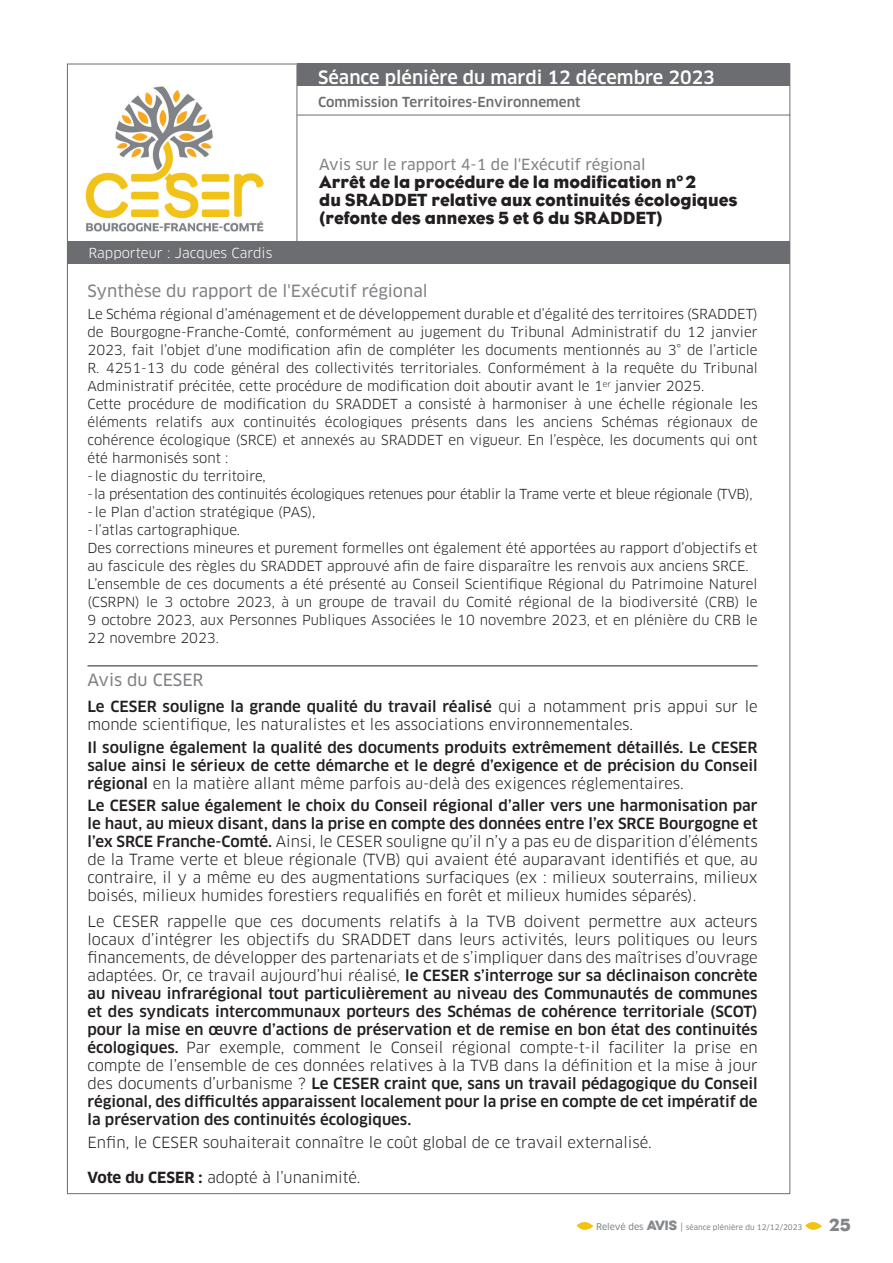
<style>
.page{position:relative;width:893px;height:1263px;background:#fff}
.page>*{position:absolute;margin:0;border:0;box-sizing:border-box;transform-origin:0 0}
.t1{font:18px/18px "Eagle";color:#231f20}
.t2{font:500 18px "Clan Pro";color:#fff}
.t3{font:18px "Eagle";color:#808387}
.t4{font:16.5px "Clan Pro News";color:#808285}
.t5{font:500 15px/18px "Clan Pro";color:#231f20;text-align:justify}
.t6{font:15px/18px "Clan Pro";color:#231f20}
.t7{font:15px "Clan Pro News";color:#808285}
.t8{font:13.5px/18px "Clan Pro";color:#231f20;text-align:justify}
.t9{font:13.5px "Clan Pro";letter-spacing:-.025em;color:#231f20}
.t10{font:500 13.5px "Clan Pro";color:#6c6d70}
.t11{font:13.5px "Clan Pro";color:#fff}
.t12{font:7.5px "Clan Pro News";color:#808387}
.s1{font-weight:500}
.s2{font-weight:400}
.s3{font-weight:700}
.s4{font-size:9px}
.s5{font-family:"Eveleth";font-weight:700;font-size:12px}
</style>
<div class="page">
<svg style="left:577px;top:1222px;width:16px;height:8px"></svg>
<svg style="left:805px;top:1222px;width:17px;height:8px"></svg>
<hr style="left:297px;top:115px;width:493px;height:1px;background:#6c6d70">
<div style="left:297px;top:64px;width:493px;height:22px;background:#6c6d70"></div>
<hr style="left:297px;top:65px;width:1px;height:176px;background:#6c6d70">
<div style="left:67px;top:241px;width:723px;height:23px;background:#6c6d70"></div>
<img style="left:85px;top:86px;width:179px;height:146px">
<hr style="left:88px;top:666px;width:670px;height:1px;background:#231f20">
<p class="t2" style="left:318px;top:67px;width:398px">Séance plénière du mardi 12 décembre 2023</p>
<p class="t10" style="left:318px;top:94px;width:264px">Commission Territoires-Environnement</p>
<p class="t7" style="left:319px;top:156px;width:328px">Avis sur le rapport 4-1 de l'Exécutif régional</p>
<p class="t1" style="left:319px;top:172px;width:378px">Arrêt de la procédure de la modification n°2</p>
<p class="t1" style="left:319px;top:190px;width:420px">du SRADDET relative aux continuités écologiques (refonte des annexes 5 et 6 du SRADDET)</p>
<p class="t11" style="left:89px;top:245px;width:185px">Rapporteur : Jacques Cardis</p>
<p class="t4" style="left:88px;top:281px;width:342px">Synthèse du rapport de l'Exécutif régional</p>
<p class="t8" style="left:88px;top:305px;width:672px">Le Schéma régional d’aménagement et de développement durable et d’égalité des territoires (SRADDET) de Bourgogne-Franche-Comté, conformément au jugement du Tribunal Administratif du 12 janvier 2023, fait l’objet d’une modification afin de compléter les documents mentionnés au 3° de l’article R. 4251-13 du code général des collectivités territoriales. Conformément à la requête du Tribunal Administratif précitée, cette procédure de modification doit aboutir avant le 1<sup>er</sup> janvier 2025.</p>
<p class="t8" style="left:88px;top:395px;width:672px">Cette procédure de modification du SRADDET a consisté à harmoniser à une échelle régionale les éléments relatifs aux continuités écologiques présents dans les anciens Schémas régionaux de cohérence écologique (SRCE) et annexés au SRADDET en vigueur. En l’espèce, les documents qui ont été harmonisés sont :</p>
<p class="t8" style="left:88px;top:467px;width:180px">- le diagnostic du territoire,</p>
<p class="t9" style="left:88px;top:486px;width:667px">-la présentation des continuités écologiques retenues pour établir la Trame verte et bleue régionale (TVB),</p>
<p class="t8" style="left:88px;top:503px;width:229px">- le Plan d’action stratégique (PAS),</p>
<p class="t8" style="left:88px;top:521px;width:154px">- l’atlas cartographique.</p>
<p class="t8" style="left:88px;top:539px;width:672px">Des corrections mineures et purement formelles ont également été apportées au rapport d’objectifs et au fascicule des règles du SRADDET approuvé afin de faire disparaître les renvois aux anciens SRCE.</p>
<p class="t8" style="left:88px;top:575px;width:672px">L’ensemble de ces documents a été présenté au Conseil Scientifique Régional du Patrimoine Naturel (CSRPN) le 3 octobre 2023, à un groupe de travail du Comité régional de la biodiversité (CRB) le 9 octobre 2023, aux Personnes Publiques Associées le 10 novembre 2023, et en plénière du CRB le 22 novembre 2023.</p>
<p class="t4" style="left:88px;top:670px;width:118px">Avis du CESER</p>
<p class="t6" style="left:88px;top:698px;width:672px"><span class="s1">Le CESER souligne la grande qualité du travail réalisé</span> qui a notamment pris appui sur le monde scientifique, les naturalistes et les associations environnementales.</p>
<p class="t5" style="left:88px;top:738px;width:672px">Il souligne également la qualité des documents produits extrêmement détaillés. Le CESER salue ainsi le sérieux de cette démarche et le degré d’exigence et de précision du Conseil régional <span class="s2">en la matière allant même parfois au-delà des exigences réglementaires.</span></p>
<p class="t6" style="left:88px;top:796px;width:672px;text-align:justify"><span class="s1">Le CESER salue également le choix du Conseil régional d’aller vers une harmonisation par le haut, au mieux disant, dans la prise en compte des données entre l’ex SRCE Bourgogne et l’ex SRCE Franche-Comté.</span> Ainsi, le CESER souligne qu’il n’y a pas eu de disparition d’éléments de la Trame verte et bleue régionale (TVB) qui avaient été auparavant identifiés et que, au contraire, il y a même eu des augmentations surfaciques (ex : milieux souterrains, milieux boisés, milieux humides forestiers requalifiés en forêt et milieux humides séparés).</p>
<p class="t5" style="left:88px;top:913px;width:672px"><span class="s2">Le CESER rappelle que ces documents relatifs à la TVB doivent permettre aux acteurs locaux d’intégrer les objectifs du SRADDET dans leurs activités, leurs politiques ou leurs financements, de développer des partenariats et de s’impliquer dans des maîtrises d’ouvrage adaptées. Or, ce travail aujourd’hui réalisé,</span> le CESER s’interroge sur sa déclinaison concrète au niveau infrarégional tout particulièrement au niveau des Communautés de communes et des syndicats intercommunaux porteurs des Schémas de cohérence territoriale (SCOT) pour la mise en œuvre d’actions de préservation et de remise en bon état des continuités écologiques. <span class="s2">Par exemple, comment le Conseil régional compte-t-il faciliter la prise en compte de l’ensemble de ces données relatives à la TVB dans la définition et la mise à jour des documents d’urbanisme ?</span> Le CESER craint que, sans un travail pédagogique du Conseil régional, des difficultés apparaissent localement pour la prise en compte de cet impératif de la préservation des continuités écologiques.</p>
<p class="t6" style="left:88px;top:1133px;width:566px">Enfin, le CESER souhaiterait connaître le coût global de ce travail externalisé.</p>
<p class="t6" style="left:88px;top:1168px;width:274px"><span class="s3">Vote du CESER :</span> adopté à l’unanimité.</p>
<p class="t12" style="left:596px;top:1222px;width:208px"><span class="s4">Relevé des</span> <span class="s5">AVIS</span> <span class="s4">|</span> séance plénière du 12/12/2023</p>
<h1 class="t3" style="left:829px;top:1213px;width:22px">25</h1>
</div>
